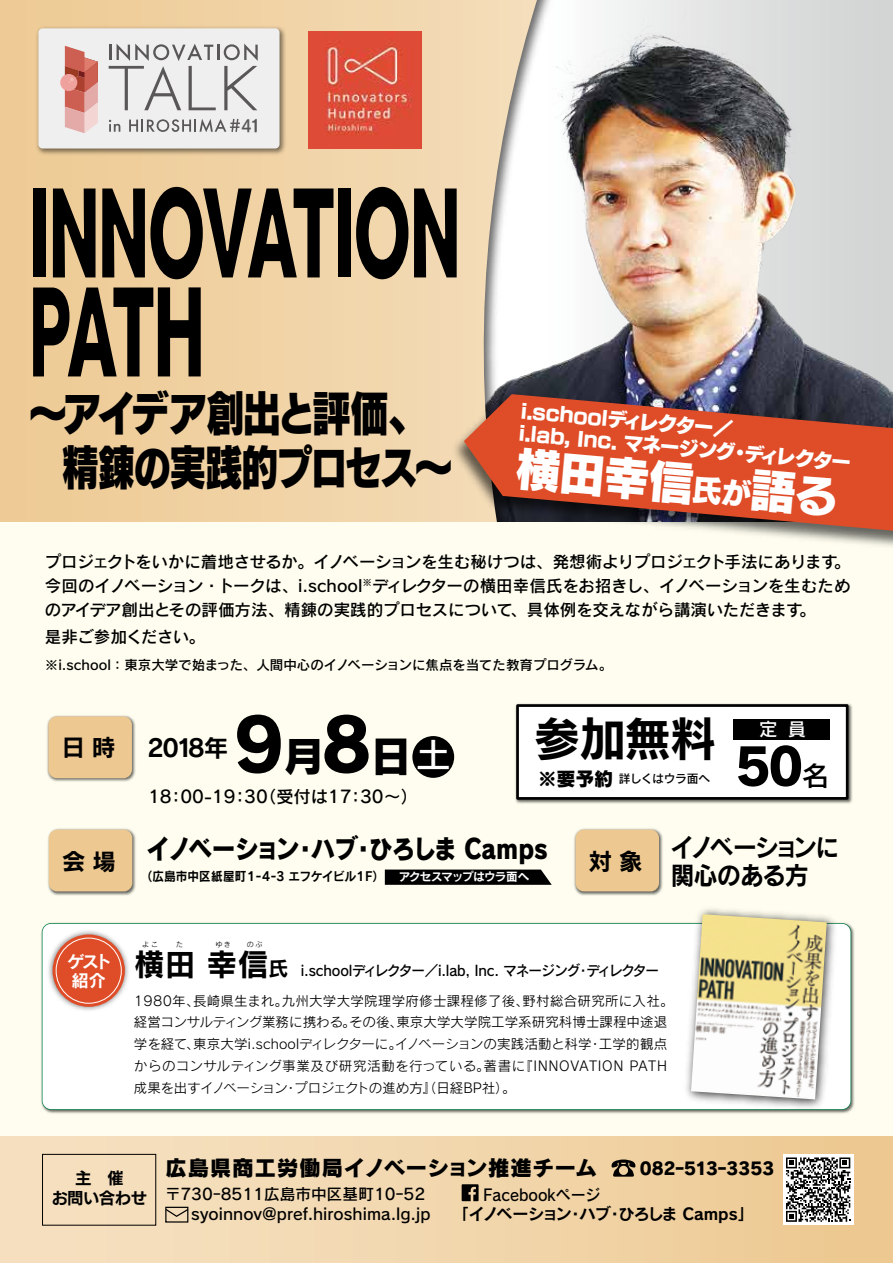
<style>
.page{position:relative;width:893px;height:1263px;background:#fff}
.page>*{position:absolute;margin:0;border:0;box-sizing:border-box;transform-origin:0 0}
.t1{font:71.7px "Rodin Pro EB";color:#000}
.t2{font:50.25px "Rodin Pro EB";color:#000}
.t3{font:46.5px/54.2px "New Rodin Pro EB";letter-spacing:-.03em;color:#000;scale:.81 1}
.t4{font:45.3px "New Rodin Pro B";color:#000}
.t5{font:44.4px "New Rodin Pro EB";color:#fff}
.t6{font:42px "Rodin Pro EB";color:#000}
.t7{font:30.9px "Rodin Pro B";color:#000}
.t8{font:27.6px "Rodin Pro DB";color:#000}
.t9{font:27px "Rodin Pro EB";letter-spacing:-.045em;color:#000;scale:.88 1}
.t10{font:25.5px/28.5px "Rodin Pro B";letter-spacing:-.055em;color:#000;scale:.93 1}
.t11{font:24px "Rodin Pro B";letter-spacing:-.09em;color:#000}
.t12{font:22.5px "New Rodin Pro B";color:#000}
.t13{font:21.6px "Rodin Pro EB";letter-spacing:.025em;color:#000}
.t14{font:19.5px "New Rodin Pro EB";color:#fff}
.t15{font:19.2px "Rodin Pro EB";color:#000}
.t16{font:18.45px "Rodin Pro DB";color:#fff}
.t17{font:17.25px "Rodin Pro EB";letter-spacing:-.005em;color:#000}
.t18{font:17.1px "Rodin Pro DB";color:#000}
.t19{font:17.1px/19.4px "Rodin Pro B";color:#fff}
.t20{font:16.8px "Tsuku Go Pro B";color:#595757;scale:.9 1}
.t21{font:16.5px/24px "Rodin Pro DB";letter-spacing:-.01em;color:#000}
.t22{font:16.05px "Rodin Pro DB";color:#000}
.t23{font:16.05px "Rodin Pro DB";color:#000;scale:.93 1}
.t24{font:16.05px "Rodin Pro B";color:#000}
.t25{font:16.05px "Rodin Pro B";letter-spacing:-.115em;color:#000}
.t26{font:16.05px "Rodin Pro B";letter-spacing:-.06em;color:#000}
.t27{font:15.9px/19.5px "New Rodin Pro B";color:#000;text-align:center}
.t28{font:15.75px "Rodin Pro DB";color:#000}
.t29{font:14.4px "Rodin Pro DB";letter-spacing:-.055em;color:#000;scale:.94 1}
.t30{font:13.5px/21.8px "Rodin Pro M";letter-spacing:.01em;color:#000}
.t31{font:13.5px "Rodin Pro DB";color:#000}
.t32{font:13.5px "Rodin Pro M";letter-spacing:.05em;color:#000}
.t33{font:13.5px "Rodin Pro M";letter-spacing:-.04em;color:#000}
.t34{font:12.6px "Rodin Pro B";letter-spacing:.005em;color:#000;scale:.93 1}
.t35{font:11.85px "Rodin Pro DB";letter-spacing:-.03em;color:#000}
.t36{font:11.55px "Rodin Pro B";letter-spacing:-.06em;color:#fff}
.t37{font:9.6px "Rodin Pro DB";color:#000}
.t38{font:7.05px "Rodin Pro M";color:#000}
.s1{font-size:29.25px}
.s2{font-size:42px}
.s3{font-family:"Rodin Pro DB";font-size:34.5px;color:#fff}
.s4{font-size:19.95px}
</style>
<div class="page">
<img style="left:582px;top:0;width:311px;height:390px">
<img style="left:541px;top:0;width:41px;height:390px">
<svg style="left:0;top:0;width:541px;height:522px"></svg>
<div style="left:0;top:522px;width:893px;height:741px;background:#fefdef"></div>
<div style="left:0;top:1137px;width:893px;height:126px;background:linear-gradient(to right,#f4e1c3,#eeca92)"></div>
<img style="left:47px;top:715px;width:89px;height:67px">
<div style="left:48px;top:716px;width:84px;height:62px;background:#edc890;border-radius:9px"></div>
<div style="left:42px;top:1154px;width:114px;height:71px;border:1px solid #000"></div>
<svg style="left:462px;top:1184px;width:17px;height:17px"></svg>
<img style="left:48px;top:828px;width:88px;height:68px">
<div style="left:49px;top:830px;width:83px;height:61px;background:#edc890;border-radius:9px"></div>
<img style="left:574px;top:828px;width:89px;height:68px">
<div style="left:575px;top:830px;width:84px;height:61px;background:#edc890;border-radius:9px"></div>
<img style="left:34px;top:24px;width:254px;height:133px">
<div style="left:38px;top:28px;width:242px;height:121px;background:#efefef;border-radius:4px"></div>
<svg style="left:109px;top:44px;width:149px;height:66px"></svg>
<svg style="left:109px;top:120px;width:11px;height:12px"></svg>
<div style="left:60px;top:74px;width:17px;height:17px;background:#efa19d;border-radius:50%"></div>
<svg style="left:65px;top:46px;width:33px;height:87px"></svg>
<svg style="left:129px;top:119px;width:128px;height:13px"></svg>
<div style="left:783px;top:1154px;width:70px;height:71px;background:#fff"></div>
<svg style="left:786px;top:1157px;width:64px;height:65px"></svg>
<svg style="left:612px;top:1159px;width:23px;height:17px"></svg>
<svg style="left:165px;top:1207px;width:23px;height:15px"></svg>
<img style="left:41px;top:922px;width:814px;height:192px">
<div style="left:43px;top:924px;width:807px;height:185px;background:#fff;border-radius:8px"></div>
<img style="left:679px;top:909px;width:163px;height:204px">
<img style="left:691px;top:914px;width:136px;height:185px">
<img style="left:447px;top:390px;width:446px;height:157px">
<svg style="left:464px;top:394px;width:429px;height:138px;fill:#df4d28"></svg>
<div style="left:34px;top:188px;width:12px;height:89px;background:#000"></div>
<svg style="left:53px;top:188px;width:43px;height:89px"></svg>
<svg style="left:102px;top:187px;width:231px;height:92px"></svg>
<div style="left:338px;top:188px;width:13px;height:89px;background:#000"></div>
<svg style="left:356px;top:187px;width:52px;height:92px"></svg>
<svg style="left:414px;top:188px;width:43px;height:89px"></svg>
<svg style="left:33px;top:287px;width:168px;height:89px"></svg>
<img style="left:515px;top:703px;width:338px;height:101px">
<div style="left:517px;top:705px;width:330px;height:93px;background:#fff"></div>
<div style="left:516px;top:704px;width:332px;height:96px;border:3px solid #000"></div>
<div style="left:734px;top:719px;width:96px;height:21px;background:#000"></div>
<div style="left:412px;top:736px;width:42px;height:42px;background:#000;border-radius:50%"></div>
<svg style="left:385px;top:869px;width:167px;height:16px"></svg>
<img style="left:48px;top:930px;width:81px;height:81px">
<div style="left:53px;top:934px;width:72px;height:73px;background:#df4d28;border-radius:50%"></div>
<div style="left:56px;top:938px;width:66px;height:66px;border:1px solid #fff;border-radius:50%"></div>
<img style="left:309px;top:31px;width:113px;height:118px">
<svg style="left:737px;top:449px;width:6px;height:7px"></svg>
<p class="t20" style="left:242px;top:111px;width:22px">41</p>
<h3 class="t3" style="left:62px;top:382px;width:483px;text-indent:-33px">～アイデア創出と評価、精錬の実践的プロセス~</h3>
<h3 class="t14" style="left:523px;top:394px;width:214px;rotate:5deg">.i schoolディレクター／</h3>
<h3 class="t14" style="left:521px;top:416px;width:218px;rotate:5deg">.i lab, Inc. マネージング</h3>
<h3 class="t14" style="left:746px;top:436px;width:108px;rotate:5deg">ディレクター</h3>
<h3 class="t5" style="left:519px;top:429px;width:326px;rotate:5deg">横田幸信<span class="s1">氏が</span>語る</h3>
<p class="t21" style="left:372px;top:549px;width:480px;text-indent:-327px">プロジェクトをいかに着地させるか。イノベーションを生む秘けつは、発想術よりプロジェクト手法にありますディレクターの横田幸信氏をお招きし、イノベーションを生むため</p>
<p class="t21" style="left:834px;top:549px;width:18px">。</p>
<p class="t21" style="left:45px;top:573px;width:319px">今回のイノベーション・トークは、 .i school</p>
<p class="t37" style="left:362px;top:576px;width:11px">※</p>
<p class="t21" style="left:45px;top:595px;width:470px;line-height:27px">のアイデア創出とその評価方法、精錬の実践的プロセスについて是非ご参加ください。</p>
<p class="t31" style="left:45px;top:656px;width:569px">※ .i school：東京大学で始まった、人間中心のイノベーションに焦点を当てた教育プログラム。</p>
<p class="t21" style="left:510px;top:597px;width:294px">、具体例を交えながら講演いただきます</p>
<p class="t21" style="left:799px;top:597px;width:18px">。</p>
<h3 class="t12" style="left:62px;top:728px;width:54px">日時</h3>
<h3 class="t12" style="left:63px;top:842px;width:54px">会場</h3>
<h1 class="t1" style="left:235px;top:695px;width:138px">9 8<span class="s2">月</span></h1>
<h3 class="t4" style="left:534px;top:700px;width:183px">参加無料</h3>
<p class="t35" style="left:619px;top:770px;width:93px">詳しくはウラ面へ</p>
<h3 class="t16" style="left:759px;top:717px;width:20px">定</h3>
<h3 class="t16" style="left:788px;top:717px;width:20px">員</h3>
<h3 class="t11" style="left:147px;top:732px;width:82px">2018年</h3>
<h3 class="t6" style="left:370px;top:727px;width:82px">日<span class="s3">土</span></h3>
<h2 class="t2" style="left:736px;top:732px;width:69px">50</h2>
<h3 class="t8" style="left:802px;top:757px;width:29px">名</h3>
<h3 class="t15" style="left:538px;top:765px;width:77px">※要予約</h3>
<p class="t18" style="left:259px;top:786px;width:160px">（受付は17：30~(</p>
<p class="t18" style="left:148px;top:786px;width:121px">18：00-19：30</p>
<h3 class="t9" style="left:146px;top:830px;width:458px">イノベーションハブひろしま Camps</h3>
<h3 class="t10" style="left:670px;top:832px;width:184px">イノベーションに関心のある方</h3>
<h3 class="t9" style="left:293px;top:830px;width:28px">・</h3>
<h3 class="t9" style="left:352px;top:830px;width:29px">・</h3>
<h3 class="t12" style="left:589px;top:842px;width:54px">対象</h3>
<p class="t34" style="left:141px;top:868px;width:263px">（広島市中区紙屋町１-4-3 エフケイビル１）F</p>
<p class="t36" style="left:399px;top:869px;width:132px">アクセスマップはウラ面へ</p>
<p class="t19" style="left:67px;top:951px;width:46px">ゲスト紹介</p>
<p class="t38" style="left:142px;top:940px;width:18px">よこ</p>
<p class="t38" style="left:176px;top:940px;width:9px">た</p>
<p class="t38" style="left:215px;top:940px;width:17px">ゆき</p>
<p class="t38" style="left:247px;top:940px;width:17px">のぶ</p>
<h3 class="t7" style="left:134px;top:943px;width:156px">横田幸信<span class="s4">氏</span></h3>
<p class="t29" style="left:301px;top:961px;width:383px">.i schoolディレクター／ .i lab, Inc. マネージングディレクター</p>
<p class="t29" style="left:577px;top:961px;width:16px">・</p>
<p class="t30" style="left:282px;top:989px;width:249px">九州大学大学院理学府修士課程修了後、</p>
<p class="t30" style="left:193px;top:989px;width:97px">長崎県生まれ。</p>
<p class="t30" style="left:523px;top:989px;width:153px">野村総合研究所に入社。</p>
<p class="t30" style="left:134px;top:989px;width:67px">1980年、</p>
<p class="t30" style="left:134px;top:1011px;width:271px">経営コンサルティング業務に携わるその後、</p>
<p class="t30" style="left:396px;top:1011px;width:272px">東京大学大学院工学系研究科博士課程中途退</p>
<p class="t30" style="left:342px;top:1011px;width:15px">。</p>
<p class="t30" style="left:599px;top:1033px;width:70px">工学的観点</p>
<p class="t30" style="left:134px;top:1033px;width:269px">学を経て東京大学i.schoolディレクターに。</p>
<p class="t30" style="left:186px;top:1033px;width:15px">、</p>
<p class="t30" style="left:395px;top:1033px;width:199px">イノベーションの実践活動と科学</p>
<p class="t30" style="left:589px;top:1033px;width:15px">・</p>
<p class="t30" style="left:294px;top:1054px;width:223px;text-indent:-160px">からのコンサルティング事業及び研究活動を行っている。<br>プロジェクトの進め方』（日経BP社。(</p>
<p class="t30" style="left:484px;top:1054px;width:43px">著書に</p>
<p class="t32" style="left:519px;top:1057px;width:149px">『INNOVATION PATH</p>
<p class="t33" style="left:134px;top:1079px;width:155px">成果を出すイノベーション</p>
<p class="t30" style="left:284px;top:1076px;width:15px">・</p>
<p class="t27" style="left:52px;top:1167px;width:97px">主　催<br>お問い合わせ</p>
<h3 class="t13" style="left:165px;top:1153px;width:434px">広島県商工労働局イノベーション推進チーム</h3>
<p class="t22" style="left:191px;top:1203px;width:241px">syoinnov@pref.hiroshima l g. .jp</p>
<p class="t17" style="left:640px;top:1157px;width:37px">082</p>
<p class="t17" style="left:684px;top:1157px;width:35px">513</p>
<p class="t17" style="left:727px;top:1157px;width:49px">3353</p>
<p class="t17" style="left:671px;top:1157px;width:19px">‐</p>
<p class="t17" style="left:714px;top:1157px;width:19px">‐</p>
<p class="t28" style="left:221px;top:1183px;width:176px">8511広島市中区基町10</p>
<p class="t28" style="left:165px;top:1183px;width:49px">〒730</p>
<p class="t28" style="left:404px;top:1183px;width:23px">52</p>
<p class="t23" style="left:483px;top:1184px;width:127px">Facebookページ</p>
<p class="t28" style="left:209px;top:1183px;width:17px">‐</p>
<p class="t28" style="left:392px;top:1183px;width:17px">‐</p>
<p class="t26" style="left:579px;top:1203px;width:33px">ハブ</p>
<p class="t25" style="left:453px;top:1203px;width:120px">「イノベーション</p>
<p class="t24" style="left:618px;top:1203px;width:137px">ひろしま Camps「</p>
<p class="t26" style="left:567px;top:1203px;width:18px">・</p>
<p class="t26" style="left:607px;top:1203px;width:18px">・</p>
</div>
